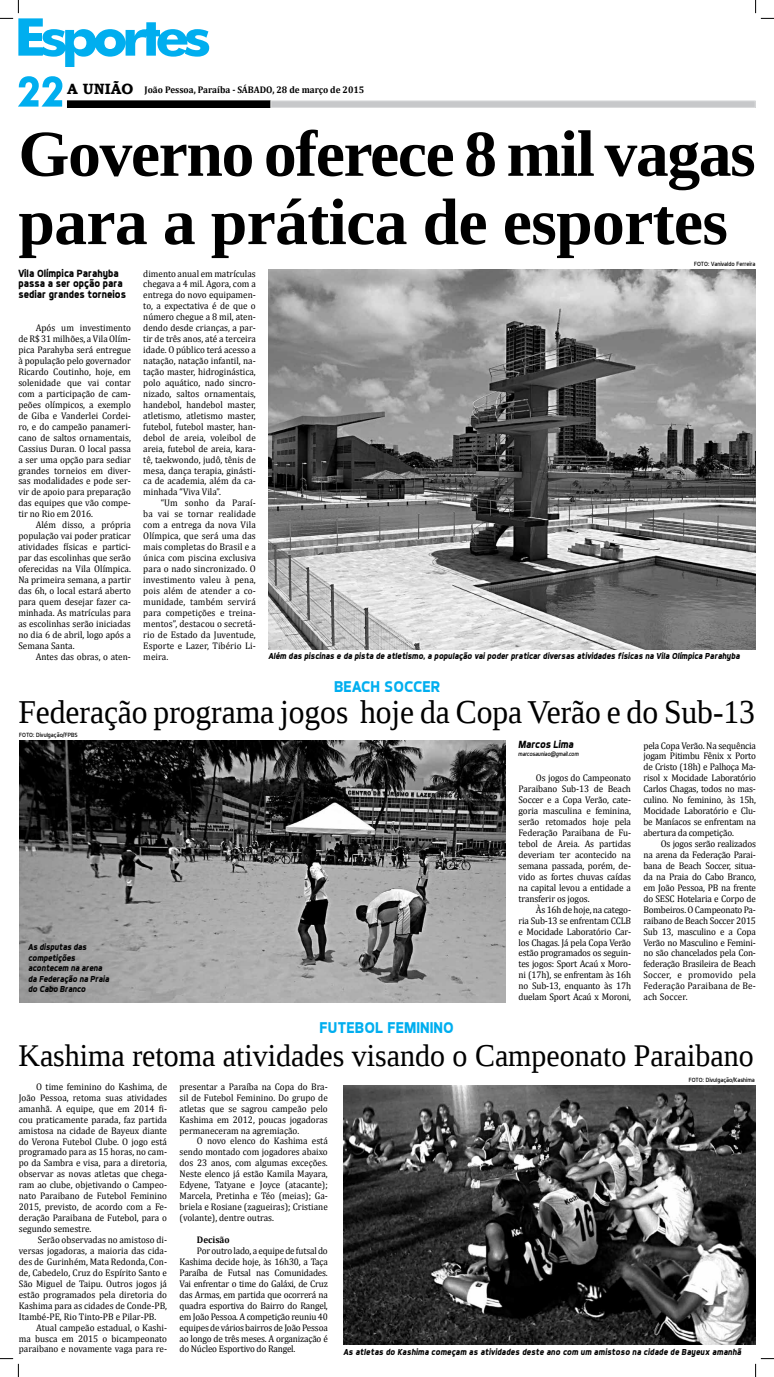
<style>
.page{position:relative;width:774px;height:1377px;background:#fff}
.page>*{position:absolute;margin:0;border:0;box-sizing:border-box;transform-origin:0 0}
.t1{font:700 65.62px/68.2px "Liberation Serif";letter-spacing:-.02em;color:#000}
.t2{font:33.25px "Liberation Serif";color:#000;scale:.95 1}
.t3{font:31.5px "Liberation Serif";color:#000;scale:.95 1}
.t4{font:700 15.75px "Dyno";color:#00aeef}
.t5{font:700 10.5px/10.5px "Dyno";color:#000;scale:.95 1}
.t6{font:italic 700 10.5px "Dyno";letter-spacing:-.01em;color:#000;scale:.95 1}
.t7{font:9.62px/10.9px "Cambria";color:#000;text-align:justify;scale:.95 1}
.t8{font:700 9.62px "Cambria";color:#000;scale:.95 1}
.t9{font:italic 700 8.75px/10.5px "Dyno";color:#000;scale:.95 1}
.t10{font:6.12px "Dyno";color:#000}
.t11{font:italic 6.12px "Dyno";letter-spacing:-.01em;color:#000;scale:.95 1}
.s1{font-family:"Bookman Old Style";font-size:14.88px}
</style>
<div class="page">
<svg style="left:18px;top:76px;width:44px;height:31px"></svg>
<div style="left:67px;top:101px;width:203px;height:6px;background:#000"></div>
<div style="left:67px;top:100px;width:203px;height:8px;border:1px solid #000"></div>
<div style="left:271px;top:101px;width:484px;height:6px;background:#c7c8ca"></div>
<div style="left:270px;top:100px;width:485px;height:8px;border:1px solid #dcddde"></div>
<img style="left:268px;top:269px;width:487px;height:380px">
<img style="left:343px;top:1085px;width:411px;height:259px">
<img style="left:19px;top:740px;width:486px;height:261px">
<svg style="left:0;top:0;width:209px;height:67px"></svg>
<svg style="left:0;top:1358px;width:19px;height:18px"></svg>
<svg style="left:755px;top:0;width:18px;height:19px"></svg>
<svg style="left:755px;top:1358px;width:18px;height:18px"></svg>
<p class="t8" style="left:67px;top:82px;width:314px"><span class="s1">A UNIÃO</span> João Pessoa, Paraíba - SÁBADO, 28 de março de 2015</p>
<h1 class="t1" style="left:18px;top:118px;width:738px">Governo oferece 8 mil vagas para a prática de esportes</h1>
<p class="t10" style="left:693px;top:260px;width:63px">FOTO: Vanivaldo Ferreira</p>
<p class="t5" style="left:18px;top:267px;width:115px">Vila Olímpica Parahyba passa a ser opção para sediar grandes torneios</p>
<p class="t7" style="left:18px;top:322px;width:120px;text-indent:17px">Após um investimento de R$ 31 milhões, a Vila Olím&shy;pica Parahyba será entregue à população pelo governador Ricardo Coutinho, hoje, em solenidade que vai contar com a participação de cam&shy;peões olímpicos, a exemplo de Giba e Vanderlei Cordei&shy;ro, e do campeão panameri&shy;cano de saltos ornamentais, Cassius Duran. O local passa a ser uma opção para sediar grandes torneios em diver&shy;sas modalidades e pode ser&shy;vir de apoio para preparação das equipes que vão compe&shy;tir no Rio em 2016.</p>
<p class="t7" style="left:18px;top:519px;width:120px;text-indent:17px">Além disso, a própria população vai poder praticar atividades físicas e partici&shy;par das escolinhas que serão oferecidas na Vila Olímpica.<br>Na primeira semana, a partir das 6h, o local estará aberto para quem desejar fazer ca&shy;minhada. As matrículas para as escolinhas serão iniciadas no dia 6 de abril, logo após a Semana Santa.</p>
<p class="t7" style="left:36px;top:650px;width:102px">Antes das obras, o aten-</p>
<p class="t7" style="left:143px;top:268px;width:120px">dimento anual em matrículas chegava a 4 mil. Agora, com a entrega do novo equipamen&shy;to, a expectativa é de que o número chegue a 8 mil, aten&shy;dendo desde crianças, a par&shy;tir de três anos, até a terceira idade. O público terá acesso a natação, natação infantil, na&shy;tação master, hidroginástica, polo aquático, nado sincro&shy;nizado, saltos ornamentais, handebol, handebol master, atletismo, atletismo master, futebol, futebol master, han&shy;debol de areia, voleibol de areia, futebol de areia, kara&shy;tê, taekwondo, judô, tênis de mesa, dança terapia, ginásti&shy;ca de academia, além da ca&shy;minhada “Viva Vila”.</p>
<p class="t7" style="left:143px;top:497px;width:120px;text-indent:17px">“Um sonho da Paraí&shy;ba vai se tornar realidade com a entrega da nova Vila Olímpica, que será uma das mais completas do Brasil e a única com piscina exclusiva para o nado sincronizado. O investimento valeu à pena, pois além de atender a co&shy;munidade, também servirá para competições e treina&shy;mentos”, destacou o secretá&shy;rio de Estado da Juventude, Esporte e Lazer, Tibério Li&shy;meira.</p>
<p class="t9" style="left:268px;top:650px;width:497px">Além das piscinas e da pista de atletismo, a população vai poder praticar diversas atividades físicas na Vila Olímpica Parahyba</p>
<h2 class="t2" style="left:18px;top:690px;width:776px">Federação programa jogos hoje da Copa Verão e do Sub-13</h2>
<h3 class="t4" style="left:334px;top:677px;width:108px">BEACH SOCCER</h3>
<p class="t10" style="left:19px;top:731px;width:60px">FOTO: Divulgação/FPBS</p>
<p class="t9" style="left:28px;top:941px;width:87px">As disputas das competições acontecem na arena da Federação na Praia do Cabo Branco</p>
<h3 class="t4" style="left:319px;top:1017px;width:136px">FUTEBOL FEMININO</h3>
<p class="t6" style="left:518px;top:738px;width:60px">Marcos Lima</p>
<p class="t11" style="left:518px;top:749px;width:65px">marcosauniao@gmail.com</p>
<p class="t7" style="left:518px;top:772px;width:120px;text-indent:17px">Os jogos do Campeonato Paraibano Sub-13 de Beach Soccer e a Copa Verão, cate&shy;goria masculina e feminina, serão retomados hoje pela Federação Paraibana de Fu&shy;tebol de Areia. As partidas deveriam ter acontecido na semana passada, porém, de&shy;vido as fortes chuvas caídas na capital levou a entidade a transferir os jogos.</p>
<p class="t7" style="left:518px;top:903px;width:120px;text-indent:17px">Às 16h de hoje, na catego&shy;ria Sub-13 se enfrentam CCLB e Mocidade Laboratório Car&shy;los Chagas. Já pela Copa Verão estão programados os seguin&shy;tes jogos: Sport Acaú x Moro&shy;ni (17h), se enfrentam às 16h no Sub-13, enquanto às 17h duelam Sport Acaú x Moroni,</p>
<p class="t7" style="left:643px;top:739px;width:120px">pela Copa Verão. Na sequência jogam Pitimbu Fênix x Porto de Cristo (18h) e Palhoça Ma&shy;risol x Mocidade Laboratório Carlos Chagas, todos no mas&shy;culino. No feminino, às 15h, Mocidade Laboratório e Clu&shy;be Maníacos se enfrentam na abertura da competição.</p>
<p class="t7" style="left:643px;top:838px;width:120px;text-indent:17px">Os jogos serão realizados na arena da Federação Parai&shy;bana de Beach Soccer, situa&shy;da na Praia do Cabo Branco, em João Pessoa, PB na frente do SESC Hotelaria e Corpo de Bombeiros. O Campeonato Pa&shy;raibano de Beach Soccer 2015<br>Sub 13, masculino e a Copa Verão no Masculino e Femini&shy;no são chancelados pela Con&shy;federação Brasileira de Beach Soccer, e promovido pela Federação Paraibana de Be&shy;ach Soccer.</p>
<h3 class="t3" style="left:18px;top:1034px;width:775px">Kashima retoma atividades visando o Campeonato Paraibano</h3>
<p class="t7" style="left:19px;top:1080px;width:157px;text-indent:17px">O time feminino do Kashima, de João Pessoa, retoma suas atividades amanhã. A equipe, que em 2014 fi&shy;cou praticamente parada, faz partida amistosa na cidade de Bayeux diante do Verona Futebol Clube. O jogo está programado para as 15 horas, no cam&shy;po da Sambra e visa, para a diretoria, observar as novas atletas que chega&shy;ram ao clube, objetivando o Campeo&shy;nato Paraibano de Futebol Feminino 2015, previsto, de acordo com a Fe&shy;deração Paraibana de Futebol, para o segundo semestre.</p>
<p class="t7" style="left:19px;top:1233px;width:157px;text-indent:19px">Serão observadas no amistoso di&shy;versas jogadoras, a maioria das cida&shy;des de Gurinhém, Mata Redonda, Con&shy;de, Cabedelo, Cruz do Espírito Santo e São Miguel de Taipu. Outros jogos já estão programados pela diretoria do Kashima para as cidades de Conde-PB, Itambé-PE, Rio Tinto-PB e Pilar-PB.</p>
<p class="t7" style="left:19px;top:1321px;width:157px;text-indent:17px">Atual campeão estadual, o Kashi&shy;ma busca em 2015 o bicampeonato paraibano e novamente vaga para re-</p>
<p class="t10" style="left:688px;top:1075px;width:68px">FOTO: Divulgação/Kashima</p>
<p class="t7" style="left:179px;top:1080px;width:158px">presentar a Paraíba na Copa do Bra&shy;sil de Futebol Feminino. Do grupo de atletas que se sagrou campeão pelo Kashima em 2012, poucas jogadoras permaneceram na agremiação.</p>
<p class="t7" style="left:179px;top:1135px;width:157px;text-indent:17px">O novo elenco do Kashima está sendo montado com jogadores abaixo dos 23 anos, com algumas exceções.<br>Neste elenco já estão Kamila Mayara, Edyene, Tatyane e Joyce (atacante); Marcela, Pretinha e Téo (meias); Ga&shy;briela e Rosiane (zagueiras); Cristiane (volante), dentre outras.</p>
<p class="t8" style="left:197px;top:1232px;width:36px">Decisão</p>
<p class="t7" style="left:179px;top:1244px;width:158px;text-indent:17px">Por outro lado, a equipe de futsal do Kashima decide hoje, às 16h30, a Taça Paraíba de Futsal nas Comunidades.<br>Vai enfrentar o time do Galáxi, de Cruz das Armas, em partida que ocorrerá na quadra esportiva do Bairro do Rangel, em João Pessoa. A competição reuniu 40 equipes de vários bairros de João Pessoa ao longo de três meses. A organização é do Núcleo Esportivo do Rangel.</p>
<p class="t9" style="left:343px;top:1345px;width:420px">As atletas do Kashima começam as atividades deste ano com um amistoso na cidade de Bayeux amanhã</p>
</div>
